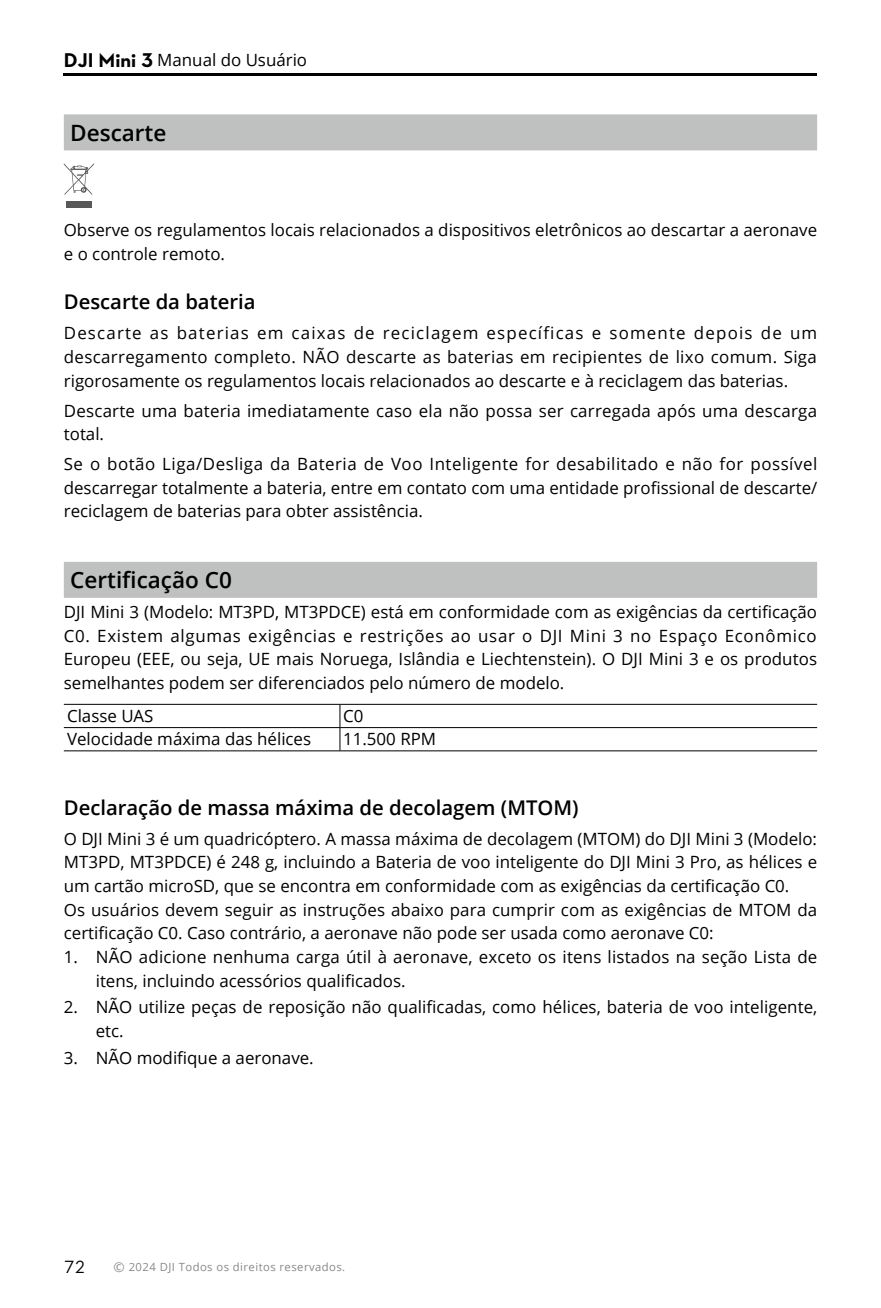
<style>
.page{position:relative;width:881px;height:1308px;background:#fff}
.page>*{position:absolute;margin:0;border:0;box-sizing:border-box;transform-origin:0 0}
.t1{font:600 22.5px "Open Sans";color:#000}
.t2{font:600 20.25px "Open Sans";color:#000}
.t3{font:18px "Dji";color:#000}
.t4{font:16.88px/23.6px "Open Sans";color:#000}
.t5{font:11.25px "Open Sans";letter-spacing:.04em;color:#898989}
.s1{font-family:"Dji";font-weight:700;font-size:20.25px}
.s2{font-size:13.5px}
</style>
<div class="page">
<hr style="left:64px;top:74px;width:752px;height:2px;background:#000">
<div style="left:64px;top:114px;width:752px;height:36px;background:#bfc0c0"></div>
<div style="left:64px;top:562px;width:752px;height:36px;background:#bfc0c0"></div>
<div style="left:66px;top:201px;width:26px;height:7px;background:#595757"></div>
<svg style="left:64px;top:163px;width:30px;height:32px"></svg>
<hr style="left:64px;top:704px;width:276px;height:1px;background:#000">
<hr style="left:340px;top:704px;width:476px;height:1px;background:#000">
<hr style="left:64px;top:727px;width:276px;height:1px;background:#000">
<hr style="left:340px;top:727px;width:476px;height:1px;background:#000">
<svg style="left:339px;top:704px;width:1px;height:46px"></svg>
<hr style="left:64px;top:750px;width:276px;height:1px;background:#000">
<hr style="left:340px;top:750px;width:476px;height:1px;background:#000">
<p class="t4" style="left:64px;top:48px;width:245px"><span class="s1">DJI Mini 3</span> Manual do Usuário</p>
<h1 class="t1" style="left:70px;top:117px;width:98px">Descarte</h1>
<p class="t4" style="left:64px;top:218px;width:754px">Observe os regulamentos locais relacionados a dispositivos eletrônicos ao descartar a aeronave e o controle remoto.</p>
<p class="t2" style="left:64px;top:287px;width:193px">Descarte da bateria</p>
<p class="t4" style="left:64px;top:321px;width:754px;text-align:justify">Descarte as baterias em caixas de reciclagem específicas e somente depois de um descarregamento completo. NÃO descarte as baterias em recipientes de lixo comum. Siga rigorosamente os regulamentos locais relacionados ao descarte e à reciclagem das baterias.</p>
<p class="t4" style="left:64px;top:398px;width:754px">Descarte uma bateria imediatamente caso ela não possa ser carregada após uma descarga total.</p>
<p class="t4" style="left:64px;top:452px;width:754px;text-align:justify">Se o botão Liga/Desliga da Bateria de Voo Inteligente for desabilitado e não for possível descarregar totalmente a bateria, entre em contato com uma entidade profissional de descarte/ reciclagem de baterias para obter assistência.</p>
<h1 class="t1" style="left:70px;top:564px;width:163px">Certificação C0</h1>
<p class="t4" style="left:64px;top:599px;width:754px;text-align:justify">DJI Mini 3 (Modelo: MT3PD, MT3PDCE) está em conformidade com as exigências da certificação C0. Existem algumas exigências e restrições ao usar o DJI Mini 3 no Espaço Econômico Europeu (EEE, ou seja, UE mais Noruega, Islândia e Liechtenstein). O DJI Mini 3 e os produtos semelhantes podem ser diferenciados pelo número de modelo.</p>
<p class="t4" style="left:67px;top:703px;width:88px">Classe UAS</p>
<p class="t4" style="left:343px;top:703px;width:22px">C0</p>
<p class="t4" style="left:67px;top:727px;width:245px">Velocidade máxima das hélices</p>
<p class="t4" style="left:343px;top:727px;width:94px">11.500 RPM</p>
<p class="t2" style="left:64px;top:793px;width:516px">Declaração de massa máxima de decolagem (MTOM)</p>
<p class="t4" style="left:64px;top:826px;width:754px">O DJI Mini 3 é um quadricóptero. A massa máxima de decolagem (MTOM) do DJI Mini 3 (Modelo:<br>MT3PD, MT3PDCE) é 248 g, incluindo a Bateria de voo inteligente do DJI Mini 3 Pro, as hélices e um cartão microSD, que se encontra em conformidade com as exigências da certificação C0.<br>Os usuários devem seguir as instruções abaixo para cumprir com as exigências de MTOM da certificação C0. Caso contrário, a aeronave não pode ser usada como aeronave C0:</p>
<p class="t4" style="left:96px;top:944px;width:722px;text-indent:-32px">1. NÃO adicione nenhuma carga útil à aeronave, exceto os itens listados na seção Lista de itens, incluindo acessórios qualificados.</p>
<p class="t4" style="left:96px;top:995px;width:722px;text-indent:-32px">2. NÃO utilize peças de reposição não qualificadas, como hélices, bateria de voo inteligente, etc.</p>
<p class="t4" style="left:64px;top:1045px;width:251px">3. NÃO modifique a aeronave.</p>
<p class="t3" style="left:64px;top:1258px;width:22px">72</p>
<p class="t5" style="left:113px;top:1259px;width:233px"><span class="s2">©</span> 2024 DJI Todos os direitos reservados.</p>
</div>
